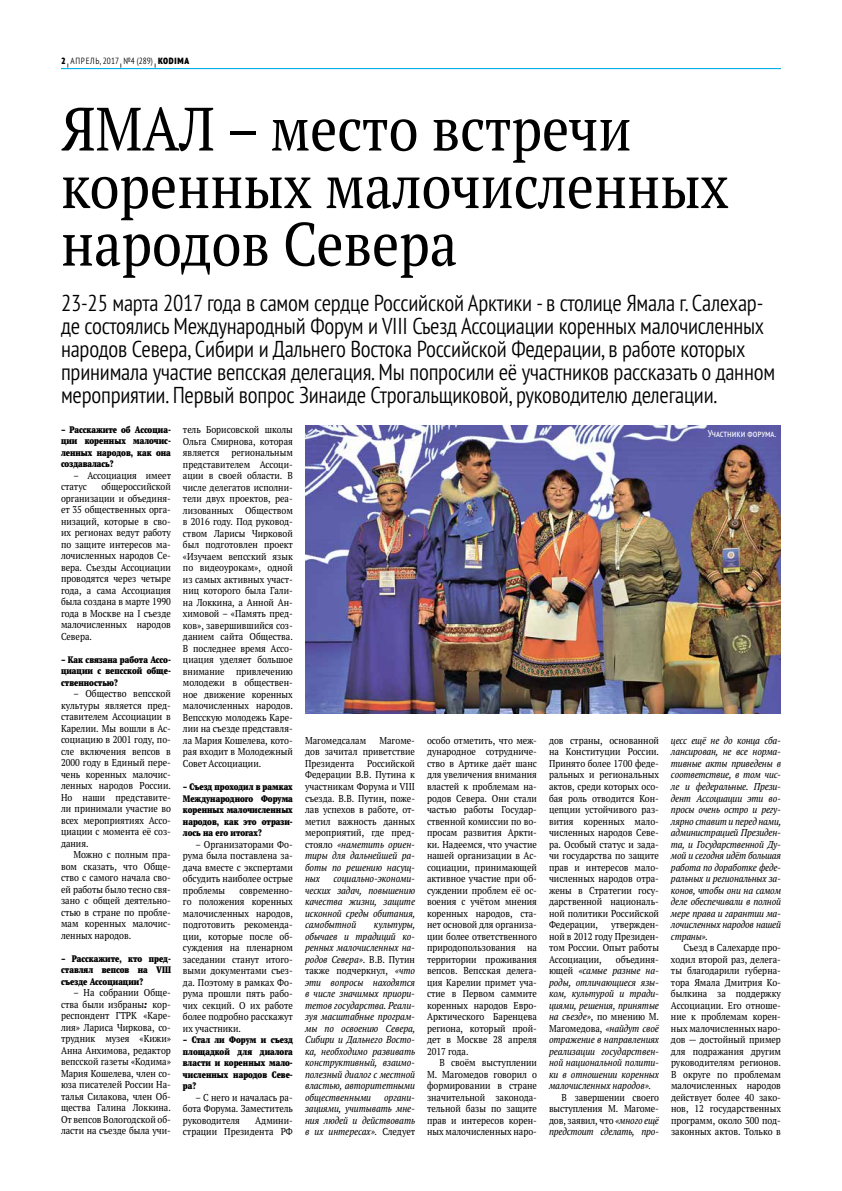
<style>
.page{position:relative;width:842px;height:1191px;background:#fff}
.page>*{position:absolute;margin:0;border:0;box-sizing:border-box;transform-origin:0 0}
.t1{font:condensed 61px/57.5px "PT Serif Pro";color:#000}
.t2{font:300 condensed 23px/23px "PT Sans Pro";letter-spacing:-.01em;color:#000}
.t3{font:condensed 10px/11.5px "PT Serif Pro";color:#000;text-align:justify}
.t4{font:italic condensed 10px/11.5px "PT Serif Pro";color:#000;text-align:justify}
.t5{font:condensed 10px "PT Sans Pro";color:#fff}
.t6{font:900 condensed 9.4px/11.5px "PT Serif Pro";color:#000;text-align:justify;scale:.86 1}
.t7{font:300 condensed 9px "PT Sans Pro";letter-spacing:.04em;color:#000}
.s1{font-weight:900}
.s2{font-weight:900;font-style:italic}
.s3{font-style:italic}
.s4{font-style:normal}
</style>
<div class="page">
<hr style="left:61px;top:68px;width:720px;height:1px;background:#00b1ec">
<img style="left:305px;top:425px;width:476px;height:288px">
<p class="t7" style="left:61px;top:55px;width:130px"><span class="s1">2</span> <sub>|</sub> АПРЕЛЬ, 2017 <sub>|</sub> №4 (289) <sub>|</sub> <span class="s1">KODIMA</span></p>
<h1 class="t1" style="left:61px;top:99px;width:669px">ЯМАЛ – место встречи коренных малочисленных народов Севера</h1>
<p class="t2" style="left:61px;top:290px;width:716px">23-25 марта 2017 года в самом сердце Российской Арктики - в столице Ямала г. Салехар&shy;де состоялись Международный Форум и VIII Съезд Ассоциации коренных малочисленных народов Севера, Сибири и Дальнего Востока Российской Федерации, в работе которых принимала участие вепсская делегация. Мы попросили её участников рассказать о данном мероприятии. Первый вопрос Зинаиде Строгальщиковой, руководителю делегации.</p>
<p class="t6" style="left:61px;top:423px;width:129px">– Расскажите об Ассоциа&shy;ции коренных малочис&shy;ленных народов, как она создавалась?</p>
<p class="t3" style="left:61px;top:469px;width:112px;text-indent:12px">– Ассоциация имеет статус</p>
<p class="t3" style="left:183px;top:424px;width:112px">тель Борисовской школы Ольга Смирнова, которая является региональным представителем Ассоци&shy;ации в своей области. В числе делегатов исполни&shy;тели двух проектов, реа&shy;лизованных Обществом в 2016 году. Под руковод&shy;ством Ларисы Чирковой был подготовлен проект «Изучаем вепсский язык по видеоурокам», одной из самых активных участ&shy;ниц которого была Гали&shy;на Локкина, а Анной Ан&shy;химовой – «Память пред&shy;ков», завершившийся соз&shy;данием сайта Общества.<br>В последнее время Ассо&shy;циация уделяет большое внимание привлечению молодежи в обществен&shy;ное движение коренных малочисленных народов.<br>Вепсскую молодежь Каре&shy;лии на съезде представля&shy;ла Мария Кошелева, кото&shy;рая входит в Молодежный Совет Ассоциации.</p>
<p class="t6" style="left:183px;top:780px;width:129px">– Съезд проходил в рамках Международного Форума коренных малочисленных народов, как это отрази&shy;лось на его итогах?</p>
<p class="t3" style="left:183px;top:838px;width:111px;text-indent:12px">– Организаторами Фо&shy;рума была поставлена за&shy;дача вместе с экспертами обсудить наиболее острые проблемы</p>
<p class="t5" style="left:708px;top:427px;width:70px">Участники форума.</p>
<p class="t3" style="left:61px;top:480px;width:111px;text-indent:40px">общероссийской организации и объединя&shy;ет 35 общественных орга&shy;низаций, которые в сво&shy;их регионах ведут работу по защите интересов ма&shy;лочисленных народов Се&shy;вера. Съезды Ассоциации проводятся через четыре года, а сама Ассоциация была создана в марте 1990 года в Москве на I съезде малочисленных народов Севера.</p>
<p class="t6" style="left:61px;top:653px;width:129px">– Как связана работа Ассо&shy;циации c вепсской обще&shy;ственностью?</p>
<p class="t3" style="left:61px;top:687px;width:111px;text-indent:12px">– Общество вепсской культуры является пред&shy;ставителем Ассоциации в Карелии. Мы вошли в Ас&shy;социацию в 2001 году, по&shy;сле включения вепсов в 2000 году в Единый пере&shy;чень коренных малочис&shy;ленных народов России.<br>Но наши представите&shy;ли принимали участие во всех мероприятиях Ассо&shy;циации с момента её соз&shy;дания.</p>
<p class="t3" style="left:61px;top:848px;width:111px;text-indent:12px">Можно с полным пра&shy;вом сказать, что Обще&shy;ство с самого начала сво&shy;ей работы было тесно свя&shy;зано с общей деятельно&shy;стью в стране по пробле&shy;мам коренных малочис&shy;ленных народов.</p>
<p class="t6" style="left:61px;top:952px;width:129px">– Расскажите, кто пред&shy;ставлял вепсов на VIII съезде Ассоциации?</p>
<p class="t3" style="left:61px;top:986px;width:111px;text-indent:12px">– На собрании Обще&shy;ства были избраны<span class="s2">:</span> кор&shy;респондент ГТРК «Каре&shy;лия» Лариса Чиркова, со&shy;трудник музея «Кижи» Анна Анхимова, редактор вепсской газеты «Кодима» Мария Кошелева, член со&shy;юза писателей России На&shy;талья Силакова, член Об&shy;щества Галина Локкина.<br>От вепсов Вологодской об&shy;ласти на съезде была учи-</p>
<p class="t3" style="left:427px;top:734px;width:111px">особо отметить, что меж&shy;дународное сотрудниче&shy;ство в Артике даёт шанс для увеличения внимания властей к проблемам на&shy;родов Севера. Они стали частью работы Государ&shy;ственной комиссии по во&shy;просам развития Аркти&shy;ки. Надеемся, что участие нашей организации в Ас&shy;социации, принимающей активное участие при об&shy;суждении проблем её ос&shy;воения с учётом мнения коренных народов, ста&shy;нет основой для организа&shy;ции более ответственного природопользования на территории проживания вепсов. Вепсская делега&shy;ция Карелии примет уча&shy;стие в Первом саммите коренных народов Евро-Арктического Баренцева региона, который прой&shy;дет в Москве 28 апреля 2017 года.</p>
<p class="t3" style="left:427px;top:1056px;width:111px;text-indent:12px">В своём выступлении М. Магомедов говорил о формировании в стране значительной законода&shy;тельной базы по защите прав и интересов корен&shy;ных малочисленных наро-</p>
<p class="t4" style="left:671px;top:734px;width:112px">цесс ещё не до конца сба&shy;лансирован, не все норма&shy;тивные акты приведены в соответствие, в том чис&shy;ле и федеральные. Прези&shy;дент Ассоциации эти во&shy;просы очень остро и регу&shy;лярно ставит и перед нами, администрацией Президен&shy;та, и Государственной Ду&shy;мой и сегодня идёт большая работа по доработке феде&shy;ральных и региональных за&shy;конов, чтобы они на самом деле обеспечивали в полной мере права и гарантии ма&shy;лочисленных народов нашей страны».</p>
<p class="t3" style="left:671px;top:941px;width:111px;text-indent:12px">Съезд в Салехарде про&shy;ходил второй раз, делега&shy;ты благодарили губерна&shy;тора Ямала Дмитрия Ко&shy;былкина за поддержку Ассоциации. Его отноше&shy;ние к проблемам корен&shy;ных малочисленных наро&shy;дов — достойный пример для подражания другим руководителям регионов.<br>В округе по проблемам малочисленных народов действует более 40 зако&shy;нов, 12 государственных программ, около 300 под&shy;законных актов. Только в</p>
<p class="t3" style="left:549px;top:734px;width:111px">дов страны, основанной на Конституции России.<br>Принято более 1700 феде&shy;ральных и региональных актов, среди которых осо&shy;бая роль отводится Кон&shy;цепции устойчивого раз&shy;вития коренных мало&shy;численных народов Севе&shy;ра. Особый статус и зада&shy;чи государства по защите прав и интересов мало&shy;численных народов отра&shy;жены в Стратегии госу&shy;дарственной националь&shy;ной политики Российской Федерации,</p>
<p class="t3" style="left:305px;top:734px;width:111px;text-indent:74px">Магоме&shy;дов зачитал приветствие Президента</p>
<p class="t3" style="left:305px;top:734px;width:63px">Магомедсалам</p>
<p class="t3" style="left:305px;top:757px;width:111px;text-indent:62px">Российской Федерации В.В. Путина к участникам Форума и VIII съезда. В.В. Путин, поже&shy;лав успехов в работе, от&shy;метил важность данных мероприятий, где пред&shy;стояло <span class="s3">«наметить ориен&shy;тиры для дальнейшей ра&shy;боты по решению насущ&shy;ных</span></p>
<p class="t4" style="left:305px;top:872px;width:112px;text-indent:28px">социально-экономи&shy;ческих задач, повышению качества жизни, защите исконной среды обитания, самобытной</p>
<p class="t3" style="left:183px;top:884px;width:112px;text-indent:57px">современно&shy;го положения коренных малочисленных народов, подготовить рекоменда&shy;ции, которые после об&shy;суждения на пленарном заседании станут итого&shy;выми документами съез&shy;да. Поэтому в рамках Фо&shy;рума прошли пять рабо&shy;чих секций. О их работе более подробно расскажут их участники.</p>
<p class="t6" style="left:183px;top:1033px;width:129px">– Стал ли Форум и съезд площадкой для диалога власти и коренных мало&shy;численных народов Севе&shy;ра?</p>
<p class="t3" style="left:183px;top:1091px;width:112px;text-indent:12px">– С него и началась ра&shy;бота Форума. Заместитель руководителя</p>
<p class="t4" style="left:305px;top:918px;width:112px;text-indent:69px">культуры, обычаев и традиций ко&shy;ренных малочисленных на&shy;родов Севера»<span class="s4">. В.В. Путин также подчеркнул,</span> «что эти вопросы находятся в числе значимых приори&shy;тетов государства. Реали&shy;зуя масштабные програм&shy;мы по освоению Севера, Сибири и Дальнего Восто&shy;ка, необходимо развивать конструктивный, взаимо&shy;полезный диалог с местной властью, авторитетными общественными</p>
<p class="t3" style="left:549px;top:918px;width:111px;text-indent:62px">утвержден&shy;ной в 2012 году Президен&shy;том России. Опыт работы Ассоциации,</p>
<p class="t4" style="left:549px;top:953px;width:111px;text-indent:67px"><span class="s4">объединя&shy;ющей</span> «самые разные на&shy;роды, отличающиеся язы&shy;ком, культурой и тради&shy;циями, решения, принятые на съезде»<span class="s4">, по мнению М.<br>Магомедова,</span> «найдут своё отражение в направлениях реализации государствен&shy;ной национальной полити&shy;ки в отношении коренных малочисленных народов».</p>
<p class="t3" style="left:549px;top:1091px;width:111px;text-indent:12px">В завершении своего выступления М. Магоме&shy;дов, заявил, что <span class="s3">«много ещё предстоит сделать, про-</span></p>
<p class="t4" style="left:305px;top:1091px;width:112px;text-indent:79px">органи&shy;зациями, учитывать мне&shy;ния людей и действовать в их интересах». <span class="s4">Следует</span></p>
<p class="t3" style="left:183px;top:1114px;width:111px;text-align:right">Админи-<br>страции Президента РФ</p>
</div>
